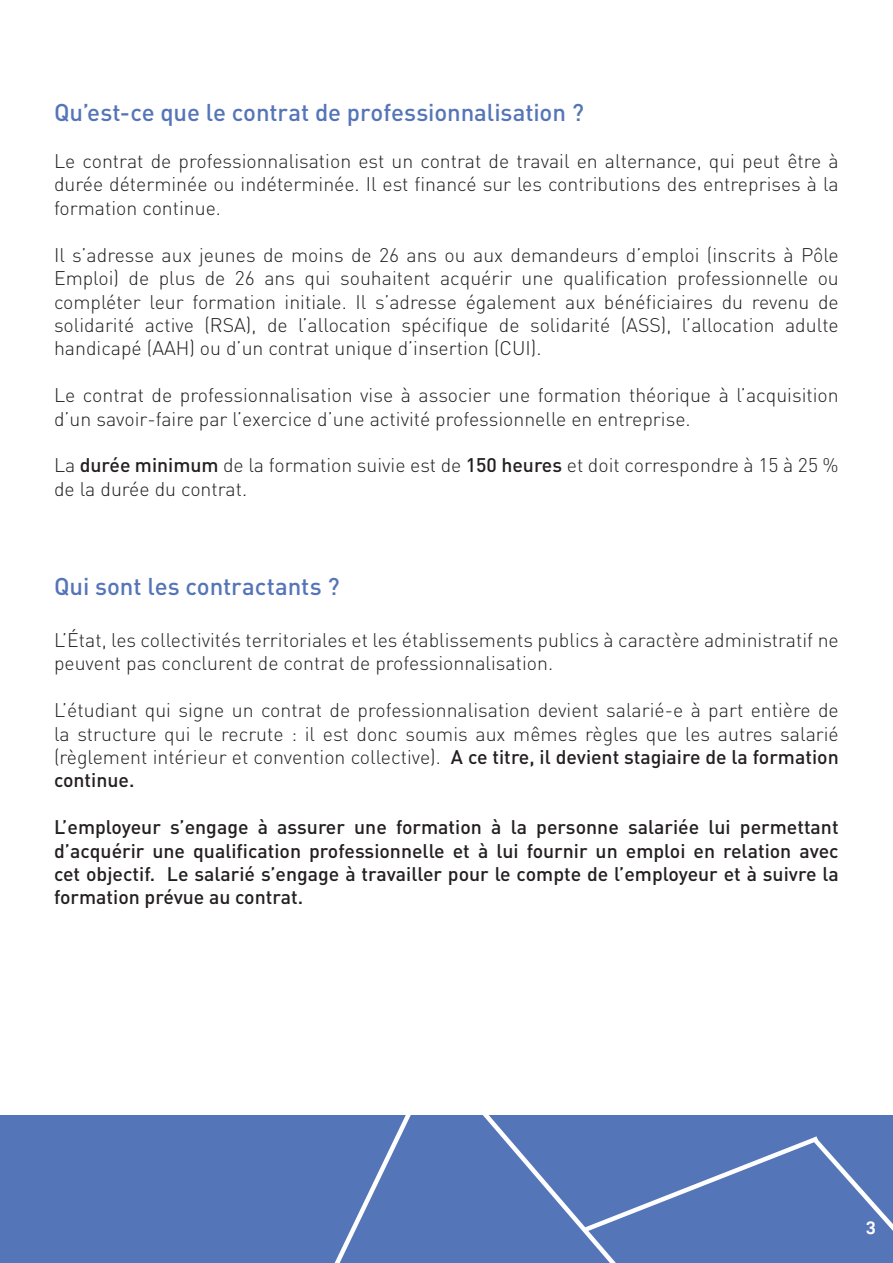
<style>
.page{position:relative;width:893px;height:1263px;background:#fff}
.page>*{position:absolute;margin:0;border:0;box-sizing:border-box;transform-origin:0 0}
.t1{font:500 24px "DIN Pro";letter-spacing:-.005em;color:#5575b9}
.t2{font:300 19.5px/23.4px "DIN Pro";color:#231f20;text-align:justify}
.t3{font:500 19.5px/23.4px "DIN Pro";color:#231f20;text-align:justify}
.Style_de_paragraphe{font:18px "D DIN Exp Bold";color:#fff}
.s1{font-weight:500}
</style>
<div class="page">
<div style="left:0;top:1115px;width:893px;height:148px;background:#5575b9"></div>
<svg style="left:334px;top:1115px;width:77px;height:148px"></svg>
<svg style="left:483px;top:1115px;width:410px;height:148px"></svg>
<p class="t1" style="left:54px;top:96px;width:532px">Qu’est-ce que le contrat de professionnalisation ?</p>
<p class="t2" style="left:54px;top:149px;width:786px">Le contrat de professionnalisation est un contrat de travail en alternance, qui peut être à durée déterminée ou indéterminée. Il est financé sur les contributions des entreprises à la formation continue.</p>
<p class="t2" style="left:54px;top:242px;width:786px">Il s’adresse aux jeunes de moins de 26 ans ou aux demandeurs d’emploi (inscrits à Pôle</p>
<p class="t2" style="left:54px;top:266px;width:786px">Emploi) de plus de 26 ans qui souhaitent acquérir une qualification professionnelle ou compléter leur formation initiale. Il s’adresse également aux bénéficiaires du revenu de solidarité active (RSA), de l’allocation spécifique de solidarité (ASS), l’allocation adulte handicapé (AAH) ou d’un contrat unique d’insertion (CUI).</p>
<p class="t2" style="left:54px;top:383px;width:786px">Le contrat de professionnalisation vise à associer une formation théorique à l’acquisition d’un savoir-faire par l’exercice d’une activité professionnelle en entreprise.</p>
<p class="t2" style="left:54px;top:453px;width:786px">La <span class="s1">durée minimum</span> de la formation suivie est de <span class="s1">150 heures</span> et doit correspondre à 15 à 25 % de la durée du contrat.</p>
<p class="t1" style="left:54px;top:570px;width:287px">Qui sont les contractants ?</p>
<p class="t2" style="left:54px;top:627px;width:786px">L’État, les collectivités territoriales et les établissements publics à caractère administratif ne peuvent pas conclurent de contrat de professionnalisation.</p>
<p class="t2" style="left:54px;top:698px;width:786px">L’étudiant qui signe un contrat de professionnalisation devient salarié-e à part entière de la structure qui le recrute : il est donc soumis aux mêmes règles que les autres salarié (règlement intérieur et convention collective). <span class="s1">A ce titre, il devient stagiaire de la formation continue.</span></p>
<p class="t3" style="left:54px;top:815px;width:786px">L’employeur s’engage à assurer une formation à la personne salariée lui permettant d’acquérir une qualification professionnelle et à lui fournir un emploi en relation avec cet objectif. Le salarié s’engage à travailler pour le compte de l’employeur et à suivre la formation prévue au contrat.</p>
<p class="Style_de_paragraphe" style="left:866px;top:1218px;width:11px">3</p>
</div>
